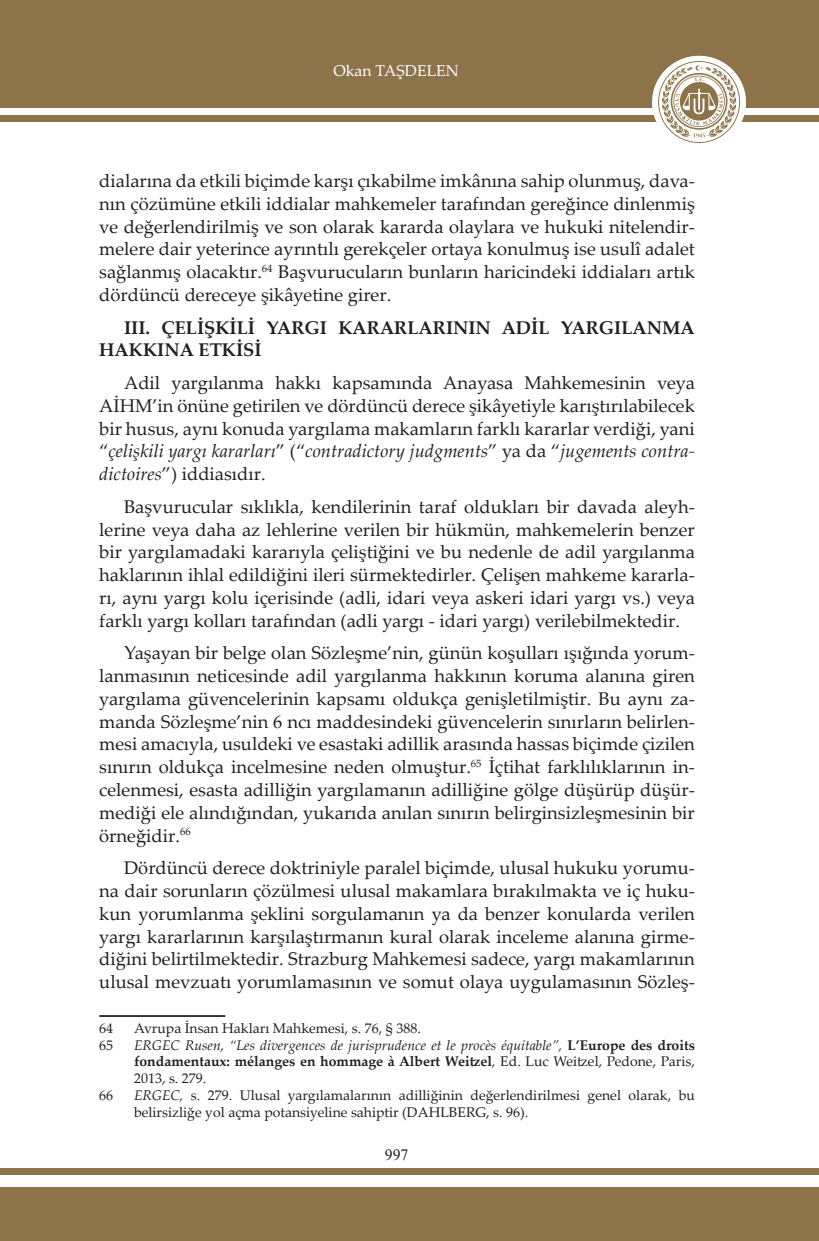
<style>
.page{position:relative;width:819px;height:1241px;background:#fff}
.page>*{position:absolute;margin:0;border:0;box-sizing:border-box;transform-origin:0 0}
.t1{font:18.38px/22.8px "Palatino Linotype";color:#231f20;text-align:justify}
.t2{font:700 18.38px/22.8px "Palatino Linotype";color:#231f20}
.t3{font:15.75px "Palatino Linotype";color:#fff}
.t4{font:15.75px "Times New Roman";color:#231f20}
.t5{font:14px/16.8px "Palatino Linotype";color:#231f20}
.t6{font:italic 14px/16.8px "Palatino Linotype";color:#231f20;text-align:justify}
.s1{font-style:italic}
.s2{font-weight:700;font-style:normal}
.s3{font-style:normal}
</style>
<div class="page">
<div style="left:0;top:0;width:819px;height:108px;background:#8d734a"></div>
<div style="left:0;top:1187px;width:819px;height:53px;background:#8d734a"></div>
<div style="left:0;top:116px;width:819px;height:6px;background:#8d734a"></div>
<div style="left:0;top:1167px;width:819px;height:6px;background:#8d734a"></div>
<div style="left:652px;top:56px;width:94px;height:93px;background:#fff;border-radius:50%"></div>
<svg style="left:658px;top:61px;width:82px;height:82px"></svg>
<hr style="left:99px;top:1014px;width:126px;height:2px;background:#231f20">
<p class="t3" style="left:333px;top:59px;width:127px">Okan TAŞDELEN</p>
<p class="t1" style="left:99px;top:169px;width:597px">dialarına da etkili biçimde karşı çıkabilme imkânına sahip olunmuş, dava&shy;nın çözümüne etkili iddialar mahkemeler tarafından gereğince dinlenmiş ve değerlendirilmiş ve son olarak kararda olaylara ve hukuki nitelendir&shy;melere dair yeterince ayrıntılı gerekçeler ortaya konulmuş ise usulî adalet sağlanmış olacaktır.<sup>64</sup> Başvurucuların bunların haricindeki iddiaları artık dördüncü dereceye şikâyetine girer.</p>
<p class="t2" style="left:99px;top:315px;width:597px;text-indent:25px">III. ÇELİŞKİLİ YARGI KARARLARININ ADİL YARGILANMA<br>HAKKINA ETKİSİ</p>
<p class="t1" style="left:99px;top:371px;width:597px;text-indent:25px">Adil yargılanma hakkı kapsamında Anayasa Mahkemesinin veya AİHM’in önüne getirilen ve dördüncü derece şikâyetiyle karıştırılabilecek bir husus, aynı konuda yargılama makamların farklı kararlar verdiği, yani “<span class="s1">çelişkili yargı kararları</span>” (“<span class="s1">contradictory judgments</span>” ya da “<span class="s1">jugements contra&shy;dictoires</span>”) iddiasıdır.</p>
<p class="t1" style="left:99px;top:494px;width:597px;text-indent:25px">Başvurucular sıklıkla, kendilerinin taraf oldukları bir davada aleyh&shy;lerine veya daha az lehlerine verilen bir hükmün, mahkemelerin benzer bir yargılamadaki kararıyla çeliştiğini ve bu nedenle de adil yargılanma haklarının ihlal edildiğini ileri sürmektedirler. Çelişen mahkeme kararla&shy;rı, aynı yargı kolu içerisinde (adli, idari veya askeri idari yargı vs.) veya farklı yargı kolları tarafından (adli yargı - idari yargı) verilebilmektedir.</p>
<p class="t1" style="left:99px;top:641px;width:597px;text-indent:25px">Yaşayan bir belge olan Sözleşme’nin, günün koşulları ışığında yorum&shy;lanmasının neticesinde adil yargılanma hakkının koruma alanına giren yargılama güvencelerinin kapsamı oldukça genişletilmiştir. Bu aynı za&shy;manda Sözleşme’nin 6 ncı maddesindeki güvencelerin sınırların belirlen&shy;mesi amacıyla, usuldeki ve esastaki adillik arasında hassas biçimde çizilen sınırın oldukça incelmesine neden olmuştur.<sup>65</sup> İçtihat farklılıklarının in&shy;celenmesi, esasta adilliğin yargılamanın adilliğine gölge düşürüp düşür&shy;mediği ele alındığından, yukarıda anılan sınırın belirginsizleşmesinin bir örneğidir.<sup>66</sup></p>
<p class="t1" style="left:99px;top:855px;width:597px;text-indent:25px">Dördüncü derece doktriniyle paralel biçimde, ulusal hukuku yorumu&shy;na dair sorunların çözülmesi ulusal makamlara bırakılmakta ve iç huku&shy;kun yorumlanma şeklini sorgulamanın ya da benzer konularda verilen yargı kararlarının karşılaştırmanın kural olarak inceleme alanına girme&shy;diğini belirtilmektedir. Strazburg Mahkemesi sadece, yargı makamlarının ulusal mevzuatı yorumlamasının ve somut olaya uygulamasının Sözleş-</p>
<p class="t5" style="left:99px;top:1018px;width:15px">64</p>
<p class="t5" style="left:134px;top:1018px;width:288px">Avrupa İnsan Hakları Mahkemesi, s. 76, § 388.</p>
<p class="t5" style="left:99px;top:1035px;width:15px">65</p>
<p class="t6" style="left:134px;top:1035px;width:562px">ERGEC Rusen, “Les divergences de jurisprudence et le procès équitable”, <span class="s2">L’Europe des droits fondamentaux: mélanges en hommage à Albert Weitzel</span>, <span class="s3">Ed. Luc Weitzel, Pedone, Paris, 2013, s. 279.</span></p>
<p class="t5" style="left:99px;top:1086px;width:16px">66</p>
<p class="t5" style="left:134px;top:1086px;width:562px"><span class="s1">ERGEC,</span> s. 279. Ulusal yargılamalarının adilliğinin değerlendirilmesi genel olarak, bu belirsizliğe yol açma potansiyeline sahiptir (DAHLBERG, s. 96).</p>
<p class="t4" style="left:385px;top:1143px;width:25px">997</p>
</div>
